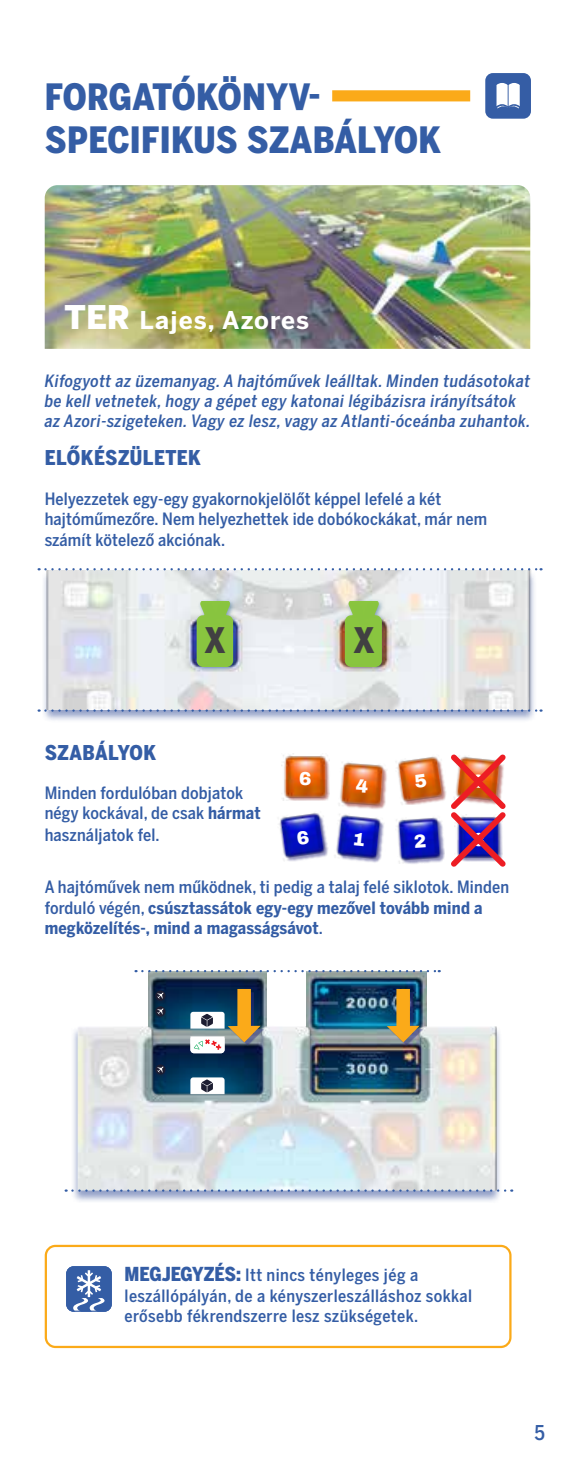
<style>
.page{position:relative;width:575px;height:1467px;background:#fff}
.page>*{position:absolute;margin:0;border:0;box-sizing:border-box;transform-origin:0 0}
.t1{font:900 36px/43.2px "Benton Sans Condensed";letter-spacing:.01em;color:#345da5}
.t2{font:900 34.88px "Benton Sans Condensed";color:#414042}
.t3{font:700 24.3px "Benton Sans";letter-spacing:.05em;color:#fff}
.t4{font:900 20.25px "Benton Sans Condensed";letter-spacing:.025em;color:#345da5}
.t5{font:500 20.25px "Benton Sans Condensed";color:#345da5}
.t6{font:900 18.45px "Archivo";color:#fff}
.t7{font:500 16.88px/20.9px "Benton Sans Condensed";letter-spacing:.01em;color:#345da5}
.t8{font:italic 500 16.88px/20.2px "Benton Sans Condensed";letter-spacing:.025em;color:#345da5}
.t9{font:700 16.88px/20.2px "Benton Sans Condensed";letter-spacing:.01em;color:#345da5}
.s1{font-weight:900;font-size:32.4px}
.s2{font-weight:700}
.s3{font-weight:500}
.s4{font-weight:900;font-size:19.12px}
</style>
<div class="page">
<div style="left:45px;top:1245px;width:466px;height:103px;border:2px solid #fbaa19;border-radius:10px"></div>
<svg style="left:485px;top:73px;width:45px;height:46px"></svg>
<div style="left:41px;top:570px;width:495px;height:153px;background:#25408f;opacity:.5"></div>
<img style="left:38px;top:570px;width:504px;height:139px">
<svg style="left:39px;top:709px;width:502px;height:3px;background:#9dabcb"></svg>
<svg style="left:39px;top:568px;width:502px;height:2px"></svg>
<div style="left:193px;top:598px;width:45px;height:74px;background:#14527e;opacity:.5"></div>
<svg style="left:181px;top:600px;width:67px;height:67px;background:#a2c28a"></svg>
<div style="left:341px;top:598px;width:46px;height:74px;background:#14527e;opacity:.5"></div>
<svg style="left:329px;top:600px;width:67px;height:67px;background:#acc47f"></svg>
<img style="left:148px;top:972px;width:118px;height:53px">
<div style="left:153px;top:990px;width:14px;height:14px;background:#1f1f33;opacity:.3"></div>
<svg style="left:155px;top:991px;width:10px;height:10px"></svg>
<svg style="left:157px;top:993px;width:6px;height:6px"></svg>
<div style="left:153px;top:1006px;width:14px;height:14px;background:#1f1f33;opacity:.3"></div>
<div style="left:155px;top:1006px;width:10px;height:10px;background:#1d1e32;border-radius:50%"></div>
<svg style="left:157px;top:1008px;width:6px;height:7px"></svg>
<img style="left:306px;top:972px;width:120px;height:53px">
<div style="left:70px;top:1025px;width:431px;height:179px;background:#25408f;opacity:.5"></div>
<img style="left:77px;top:1026px;width:420px;height:163px">
<div style="left:240px;top:992px;width:14px;height:41px;background:#152765"></div>
<div style="left:237px;top:989px;width:14px;height:41px;background:#fbaa19"></div>
<div style="left:231px;top:1029px;width:32px;height:17px;background:#2c2b7f;opacity:.5"></div>
<svg style="left:190px;top:1012px;width:70px;height:41px"></svg>
<div style="left:399px;top:992px;width:14px;height:41px;background:#2c2b7f;opacity:.5"></div>
<div style="left:396px;top:989px;width:13px;height:41px;background:#fbaa19"></div>
<div style="left:389px;top:1029px;width:33px;height:17px;background:#2c2b7f;opacity:.5"></div>
<svg style="left:386px;top:1026px;width:33px;height:16px"></svg>
<svg style="left:142px;top:970px;width:297px;height:2px"></svg>
<svg style="left:66px;top:1189px;width:445px;height:3px"></svg>
<img style="left:396px;top:817px;width:49px;height:47px">
<img style="left:279px;top:812px;width:49px;height:49px">
<img style="left:334px;top:814px;width:50px;height:49px">
<div style="left:287px;top:758px;width:43px;height:43px;background:#8b1d1b;opacity:.5"></div>
<img style="left:281px;top:755px;width:48px;height:45px">
<img style="left:397px;top:756px;width:48px;height:49px">
<img style="left:339px;top:762px;width:48px;height:47px">
<img style="left:45px;top:185px;width:484px;height:164px">
<div style="left:332px;top:90px;width:137px;height:11px;background:#fbaa19"></div>
<svg style="left:66px;top:1266px;width:46px;height:46px;background:#5c7db6"></svg>
<svg style="left:296px;top:830px;width:13px;height:15px"></svg>
<svg style="left:354px;top:833px;width:10px;height:13px"></svg>
<svg style="left:414px;top:834px;width:11px;height:14px"></svg>
<svg style="left:355px;top:780px;width:13px;height:13px"></svg>
<svg style="left:414px;top:774px;width:12px;height:14px"></svg>
<img style="left:445px;top:754px;width:61px;height:113px">
<h1 class="t1" style="left:45px;top:76px;width:397px">FORGATÓKÖNYV-<br>SPECIFIKUS SZABÁLYOK</h1>
<h3 class="t3" style="left:65px;top:305px;width:246px"><span class="s1">TER</span> Lajes, Azores</h3>
<p class="t8" style="left:45px;top:371px;width:487px">Kifogyott az üzemanyag. A hajtóművek leálltak. Minden tudásotokat be kell vetnetek, hogy a gépet egy katonai légibázisra irányítsátok az Azori-szigeteken. Vagy ez lesz, vagy az Atlanti-óceánba zuhantok.</p>
<p class="t4" style="left:45px;top:445px;width:158px">ELŐKÉSZÜLETEK</p>
<p class="t7" style="left:45px;top:488px;width:443px">Helyezzetek egy-egy gyakornokjelölőt képpel lefelé a két hajtóműmezőre. Nem helyezhettek ide dobókockákat, már nem számít kötelező akciónak.</p>
<h2 class="t2" style="left:204px;top:618px;width:23px">X</h2>
<h2 class="t2" style="left:353px;top:618px;width:23px">X</h2>
<p class="t4" style="left:45px;top:739px;width:113px">SZABÁLYOK</p>
<p class="t7" style="left:45px;top:782px;width:217px">Minden fordulóban dobjatok négy kockával, de csak <span class="s2">hármat </span>használjatok fel.</p>
<p class="t9" style="left:45px;top:877px;width:465px"><span class="s3">A hajtóművek nem működnek, ti pedig a talaj felé siklotok. Minden forduló végén,</span> csúsztassátok egy-egy mezővel tovább mind a megközelítés-, mind a magasságsávot<span class="s3">.</span></p>
<p class="t6" style="left:299px;top:767px;width:14px">6</p>
<p class="t6" style="left:472px;top:828px;width:14px">3</p>
<p class="t7" style="left:124px;top:1265px;width:349px;line-height:20.2px"><span class="s4">MEGJEGYZÉS:</span> Itt nincs tényleges jég a leszállópályán, de a kényszerleszálláshoz sokkal erősebb fékrendszerre lesz szükségetek.</p>
<p class="t5" style="left:534px;top:1420px;width:12px">5</p>
</div>
